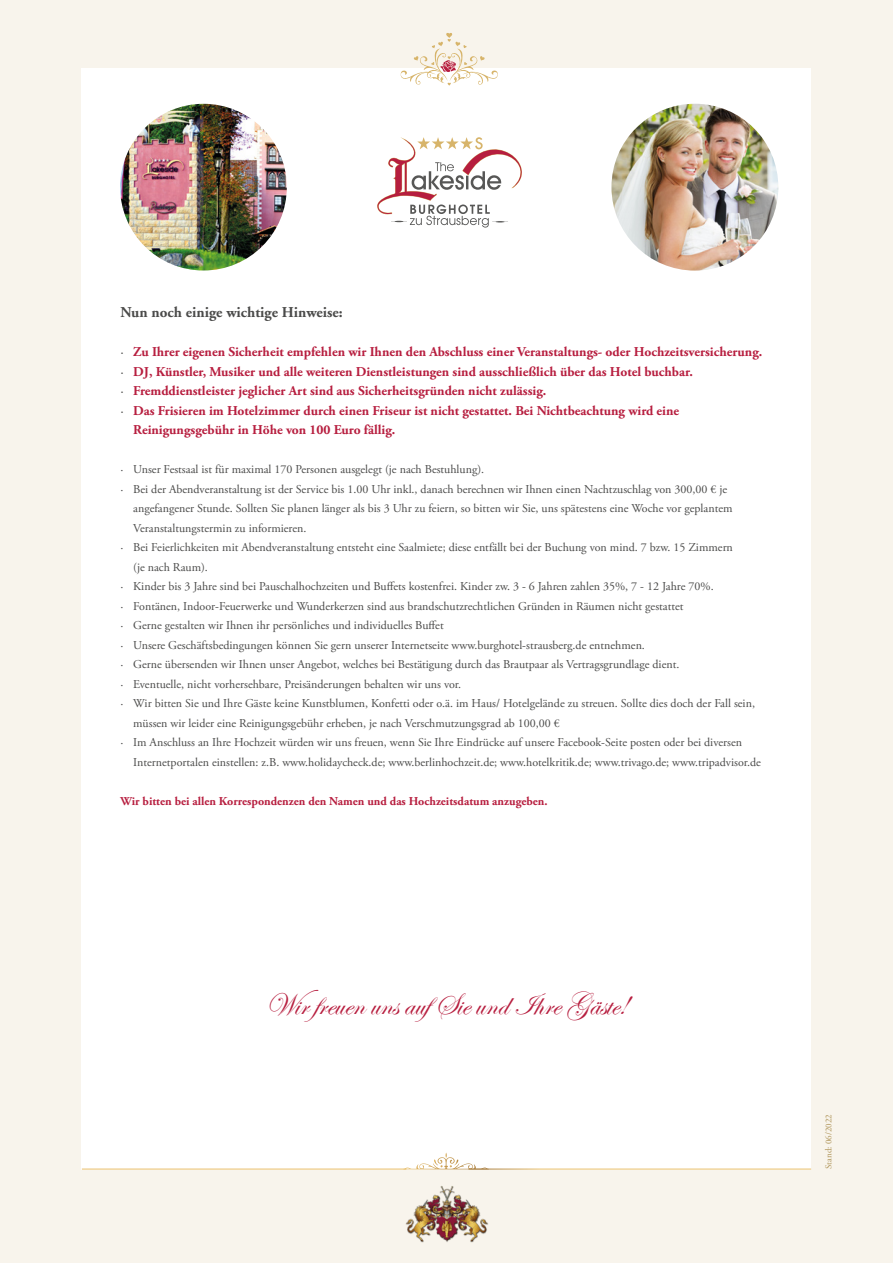
<style>
.page{position:relative;width:893px;height:1263px;background:#f8f4ec}
.page>*{position:absolute;margin:0;border:0;box-sizing:border-box;transform-origin:0 0}
.t1{font:31.5px "Edwardian Script ITC";color:#b71e3f}
.t2{font:700 15px "Adobe Garamond";color:#4a4a49}
.t3{font:700 13.5px "Adobe Garamond Pro";color:#b71e3f}
.t4{font:12px "Adobe Garamond Pro";color:#4a4a49}
.t5{font:700 12px "Adobe Garamond Pro";color:#b71e3f}
.t6{font:9px "Adobe Garamond";color:#ae9357}
.s1{font-weight:400;color:#4a4a49}
</style>
<div class="page">
<div style="left:82px;top:68px;width:729px;height:1101px;background:#fff"></div>
<hr style="left:82px;top:1169px;width:324px;height:1px;background:#e9be67">
<hr style="left:468px;top:1169px;width:343px;height:1px;background:#fff">
<svg style="left:403px;top:1152px;width:86px;height:17px"></svg>
<img style="left:406px;top:1186px;width:82px;height:57px">
<svg style="left:377px;top:137px;width:145px;height:91px"></svg>
<img style="left:120px;top:104px;width:167px;height:166px;border-radius:83px">
<img style="left:611px;top:104px;width:167px;height:167px;border-radius:83px">
<svg style="left:400px;top:33px;width:98px;height:53px"></svg>
<p class="t2" style="left:120px;top:304px;width:224px">Nun noch einige wichtige Hinweise:</p>
<p class="t3" style="left:120px;top:344px;width:643px"><span class="s1">·</span> Zu Ihrer eigenen Sicherheit empfehlen wir Ihnen den Abschluss einer Veranstaltungs- oder Hochzeitsversicherung.</p>
<p class="t3" style="left:120px;top:363px;width:574px"><span class="s1">·</span> DJ, Künstler, Musiker und alle weiteren Dienstleistungen sind ausschließlich über das Hotel buchbar.</p>
<p class="t3" style="left:120px;top:383px;width:427px"><span class="s1">·</span> Fremddienstleister jeglicher Art sind aus Sicherheitsgründen nicht zulässig.</p>
<p class="t3" style="left:120px;top:402px;width:560px"><span class="s1">·</span> Das Frisieren im Hotelzimmer durch einen Friseur ist nicht gestattet. Bei Nichtbeachtung wird eine</p>
<p class="t3" style="left:133px;top:422px;width:264px">Reinigungsgebühr in Höhe von 100 Euro fällig.</p>
<p class="t4" style="left:120px;top:462px;width:365px">· Unser Festsaal ist für maximal 170 Personen ausgelegt (je nach Bestuhlung).</p>
<p class="t4" style="left:120px;top:482px;width:608px">· Bei der Abendveranstaltung ist der Service bis 1.00 Uhr inkl., danach berechnen wir Ihnen einen Nachtzuschlag von 300,00 € je</p>
<p class="t4" style="left:133px;top:501px;width:601px">angefangener Stunde. Sollten Sie planen länger als bis 3 Uhr zu feiern, so bitten wir Sie, uns spätestens eine Woche vor geplantem</p>
<p class="t4" style="left:133px;top:521px;width:175px">Veranstaltungstermin zu informieren.</p>
<p class="t4" style="left:120px;top:540px;width:614px">· Bei Feierlichkeiten mit Abendveranstaltung entsteht eine Saalmiete; diese entfällt bei der Buchung von mind. 7 bzw. 15 Zimmern</p>
<p class="t4" style="left:133px;top:560px;width:76px">(je nach Raum).</p>
<p class="t4" style="left:120px;top:579px;width:595px">· Kinder bis 3 Jahre sind bei Pauschalhochzeiten und Buffets kostenfrei. Kinder zw. 3 - 6 Jahren zahlen 35%, 7 - 12 Jahre 70%.</p>
<p class="t4" style="left:120px;top:599px;width:565px">· Fontänen, Indoor-Feuerwerke und Wunderkerzen sind aus brandschutzrechtlichen Gründen in Räumen nicht gestattet</p>
<p class="t4" style="left:120px;top:618px;width:325px">· Gerne gestalten wir Ihnen ihr persönliches und individuelles Buffet</p>
<p class="t4" style="left:120px;top:638px;width:526px">· Unsere Geschäftsbedingungen können Sie gern unserer Internetseite www.burghotel-strausberg.de entnehmen.</p>
<p class="t4" style="left:120px;top:657px;width:560px">· Gerne übersenden wir Ihnen unser Angebot, welches bei Bestätigung durch das Brautpaar als Vertragsgrundlage dient.</p>
<p class="t4" style="left:120px;top:677px;width:342px">· Eventuelle, nicht vorhersehbare, Preisänderungen behalten wir uns vor.</p>
<p class="t4" style="left:120px;top:696px;width:636px">· Wir bitten Sie und Ihre Gäste keine Kunstblumen, Konfetti oder o.ä. im Haus/ Hotelgelände zu streuen. Sollte dies doch der Fall sein,</p>
<p class="t4" style="left:133px;top:716px;width:428px">müssen wir leider eine Reinigungsgebühr erheben, je nach Verschmutzungsgrad ab 100,00 €</p>
<p class="t4" style="left:120px;top:735px;width:623px">· Im Anschluss an Ihre Hochzeit würden wir uns freuen, wenn Sie Ihre Eindrücke auf unsere Facebook-Seite posten oder bei diversen</p>
<p class="t4" style="left:133px;top:755px;width:629px">Internetportalen einstellen: z.B. www.holidaycheck.de; www.berlinhochzeit.de; www.hotelkritik.de; www.trivago.de; www.tripadvisor.de</p>
<p class="t5" style="left:120px;top:794px;width:429px">Wir bitten bei allen Korrespondenzen den Namen und das Hochzeitsdatum anzugeben.</p>
<h1 class="t1" style="left:265px;top:987px;width:364px">Wir freuen uns aufSie und Ihre Gäste!</h1>
<p class="t6" style="left:824px;top:1169px;width:56px;rotate:-90deg">Stand: 06/2022</p>
</div>
